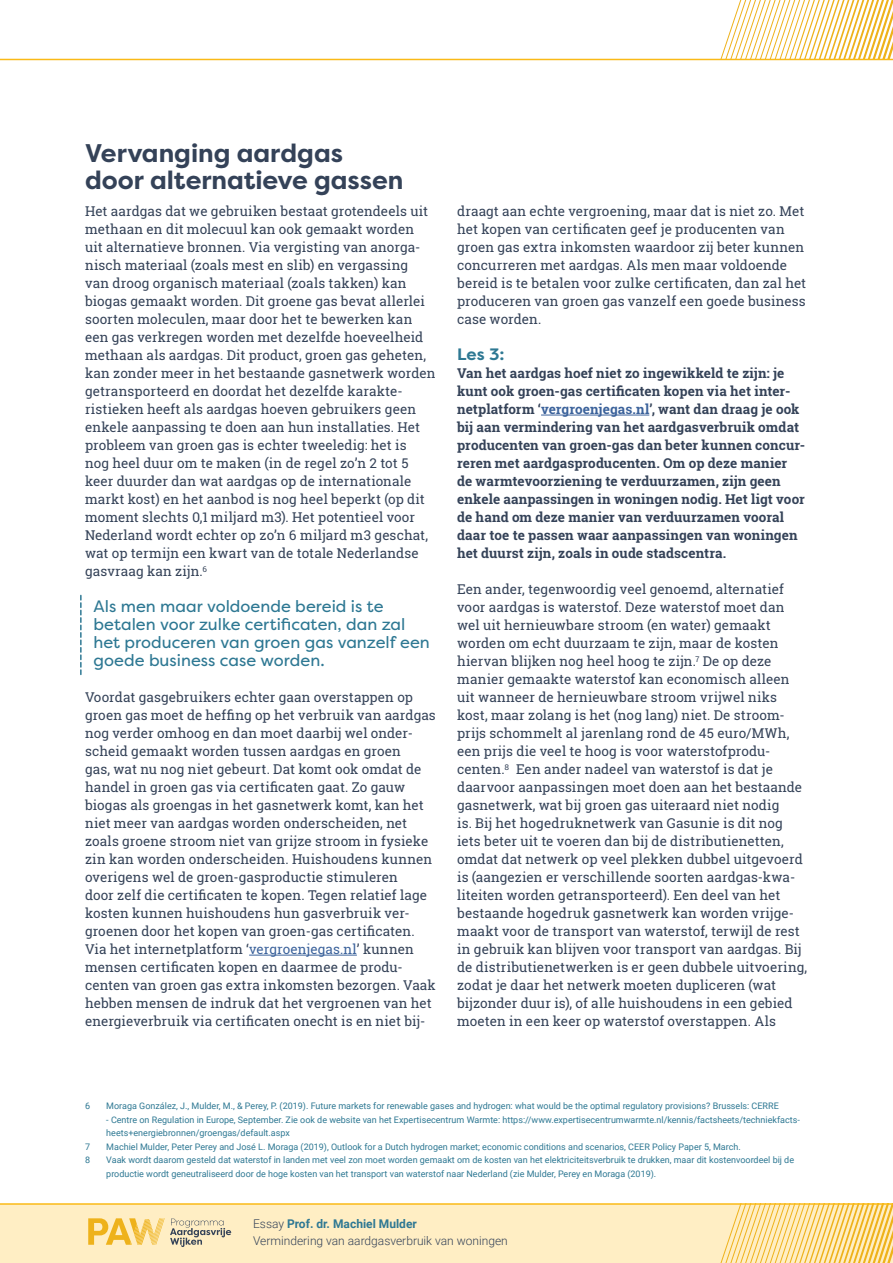
<style>
.page{position:relative;width:893px;height:1263px;background:#fff}
.page>*{position:absolute;margin:0;border:0;box-sizing:border-box;transform-origin:0 0}
.t1{font:700 25.5px/27px "Filson Pro";color:#344258}
.t2{font:16.5px/18px "Filson Pro";color:#2e7893}
.t3{font:700 16.5px "Filson Pro";color:#2e7893}
.t4{font:13.5px/18px "Roboto Slab";letter-spacing:.005em;color:#344258}
.t5{font:700 13.5px/18px "Roboto Slab";letter-spacing:.005em;color:#344258}
.t6{font:300 12px/16.5px "Roboto";color:#344258}
.t7{font:9px/13.5px "Roboto";color:#2e7893}
.s1{color:#3b629b}
.s2{font-weight:700;color:#2e7893}
</style>
<div class="page">
<div style="left:0;top:1204px;width:893px;height:59px;background:#ffeec4"></div>
<svg style="left:720px;top:1205px;width:173px;height:58px"></svg>
<hr style="left:0;top:1203px;width:893px;height:2px;background:#faba17">
<svg style="left:715px;top:0;width:178px;height:59px"></svg>
<hr style="left:0;top:59px;width:893px;height:1px;background:#faba17">
<hr style="left:249px;top:955px;width:108px;height:1px;background:#3b629b">
<hr style="left:541px;top:415px;width:108px;height:1px;background:#3b629b">
<svg style="left:80px;top:595px;width:2px;height:79px"></svg>
<svg style="left:88px;top:1218px;width:143px;height:29px"></svg>
<h1 class="t1" style="left:85px;top:140px;width:320px">Vervanging aardgas door alternatieve gassen</h1>
<p class="t4" style="left:85px;top:202px;width:352px">Het aardgas dat we gebruiken bestaat grotendeels uit methaan en dit molecuul kan ook gemaakt worden<br>uit alternatieve bronnen. Via vergisting van anorga&shy;nisch materiaal (zoals mest en slib) en vergassing van droog organisch materiaal (zoals takken) kan biogas gemaakt worden. Dit groene gas bevat allerlei soorten moleculen, maar door het te bewerken kan een gas verkregen worden met dezelfde hoeveelheid methaan als aardgas. Dit product, groen gas geheten, kan zonder meer in het bestaande gasnetwerk worden getransporteerd en doordat het dezelfde karakte&shy;ristieken heeft als aardgas hoeven gebruikers geen enkele aanpassing te doen aan hun installaties. Het probleem van groen gas is echter tweeledig: het is<br>nog heel duur om te maken (in de regel zo’n 2 tot 5 keer duurder dan wat aardgas op de internationale markt kost) en het aanbod is nog heel beperkt (op dit moment slechts 0,1 miljard m3). Het potentieel voor Nederland wordt echter op zo’n 6 miljard m3 geschat, wat op termijn een kwart van de totale Nederlandse gasvraag kan zijn.<sup>6</sup></p>
<p class="t2" style="left:94px;top:597px;width:338px">Als men maar voldoende bereid is te betalen voor zulke certificaten, dan zal het produceren van groen gas vanzelf een goede business case worden.</p>
<p class="t4" style="left:85px;top:688px;width:352px">Voordat gasgebruikers echter gaan overstappen op groen gas moet de heffing op het verbruik van aardgas nog verder omhoog en dan moet daarbij wel onder&shy;scheid gemaakt worden tussen aardgas en groen<br>gas, wat nu nog niet gebeurt. Dat komt ook omdat de handel in groen gas via certificaten gaat. Zo gauw biogas als groengas in het gasnetwerk komt, kan het niet meer van aardgas worden onderscheiden, net zoals groene stroom niet van grijze stroom in fysieke zin kan worden onderscheiden. Huishoudens kunnen overigens wel de groen-gasproductie stimuleren<br>door zelf die certificaten te kopen. Tegen relatief lage kosten kunnen huishoudens hun gasverbruik ver&shy;groenen door het kopen van groen-gas certificaten.<br>Via het internetplatform ‘<span class="s1">vergroenjegas.nl</span>’ kunnen mensen certificaten kopen en daarmee de produ&shy;centen van groen gas extra inkomsten bezorgen. Vaak hebben mensen de indruk dat het vergroenen van het energieverbruik via certificaten onecht is en niet bij-</p>
<p class="t4" style="left:457px;top:202px;width:351px">draagt aan echte vergroening, maar dat is niet zo. Met het kopen van certificaten geef je producenten van groen gas extra inkomsten waardoor zij beter kunnen concurreren met aardgas. Als men maar voldoende bereid is te betalen voor zulke certificaten, dan zal het produceren van groen gas vanzelf een goede business case worden.</p>
<p class="t3" style="left:457px;top:344px;width:49px">Les 3:</p>
<p class="t5" style="left:457px;top:364px;width:350px">Van het aardgas hoef niet zo ingewikkeld te zijn: je kunt ook groen-gas certificaten kopen via het inter&shy;netplatform ‘<span class="s1">vergroenjegas.nl</span>’, want dan draag je ook bij aan vermindering van het aardgasverbruik omdat producenten van groen-gas dan beter kunnen concur&shy;reren met aardgasproducenten. Om op deze manier de warmtevoorziening te verduurzamen, zijn geen enkele aanpassingen in woningen nodig. Het ligt voor de hand om deze manier van verduurzamen vooral daar toe te passen waar aanpassingen van woningen het duurst zijn, zoals in oude stadscentra.</p>
<p class="t4" style="left:457px;top:580px;width:352px">Een ander, tegenwoordig veel genoemd, alternatief voor aardgas is waterstof. Deze waterstof moet dan wel uit hernieuwbare stroom (en water) gemaakt worden om echt duurzaam te zijn, maar de kosten hiervan blijken nog heel hoog te zijn.<sup>7</sup> De op deze manier gemaakte waterstof kan economisch alleen uit wanneer de hernieuwbare stroom vrijwel niks kost, maar zolang is het (nog lang) niet. De stroom&shy;prijs schommelt al jarenlang rond de 45 euro/MWh, een prijs die veel te hoog is voor waterstofprodu&shy;centen.<sup>8</sup> Een ander nadeel van waterstof is dat je daarvoor aanpassingen moet doen aan het bestaande gasnetwerk, wat bij groen gas uiteraard niet nodig<br>is. Bij het hogedruknetwerk van Gasunie is dit nog iets beter uit te voeren dan bij de distributienetten, omdat dat netwerk op veel plekken dubbel uitgevoerd is (aangezien er verschillende soorten aardgas-kwa&shy;liteiten worden getransporteerd). Een deel van het bestaande hogedruk gasnetwerk kan worden vrijge&shy;maakt voor de transport van waterstof, terwijl de rest in gebruik kan blijven voor transport van aardgas. Bij de distributienetwerken is er geen dubbele uitvoering, zodat je daar het netwerk moeten dupliceren (wat bijzonder duur is), of alle huishoudens in een gebied moeten in een keer op waterstof overstappen. Als</p>
<p class="t7" style="left:85px;top:1099px;width:7px">6</p>
<p class="t7" style="left:106px;top:1099px;width:674px">Moraga González, J., Mulder, M., &amp; Perey, P. (2019). Future markets for renewable gases and hydrogen: what would be the optimal regulatory provisions? Brussels: CERRE</p>
<p class="t7" style="left:106px;top:1112px;width:695px">- Centre on Regulation in Europe, September. Zie ook de website van het Expertisecentrum Warmte: https://www.expertisecentrumwarmte.nl/kennis/factsheets/techniekfacts&shy;heets+energiebronnen/groengas/default.aspx</p>
<p class="t7" style="left:85px;top:1139px;width:7px">7</p>
<p class="t7" style="left:106px;top:1139px;width:636px">Machiel Mulder, Peter Perey and José L. Moraga (2019), Outlook for a Dutch hydrogen market; economic conditions and scenarios, CEER Policy Paper 5, March.</p>
<p class="t7" style="left:85px;top:1153px;width:7px">8</p>
<p class="t7" style="left:106px;top:1153px;width:689px">Vaak wordt daarom gesteld dat waterstof in landen met veel zon moet worden gemaakt om de kosten van het elektriciteitsverbruik te drukken, maar dit kostenvoordeel bij de productie wordt geneutraliseerd door de hoge kosten van het transport van waterstof naar Nederland (zie Mulder, Perey en Moraga (2019).</p>
<p class="t6" style="left:253px;top:1215px;width:256px">Essay <span class="s2">Prof. dr. Machiel Mulder<br></span>Vermindering van aardgasverbruik van woningen</p>
</div>
